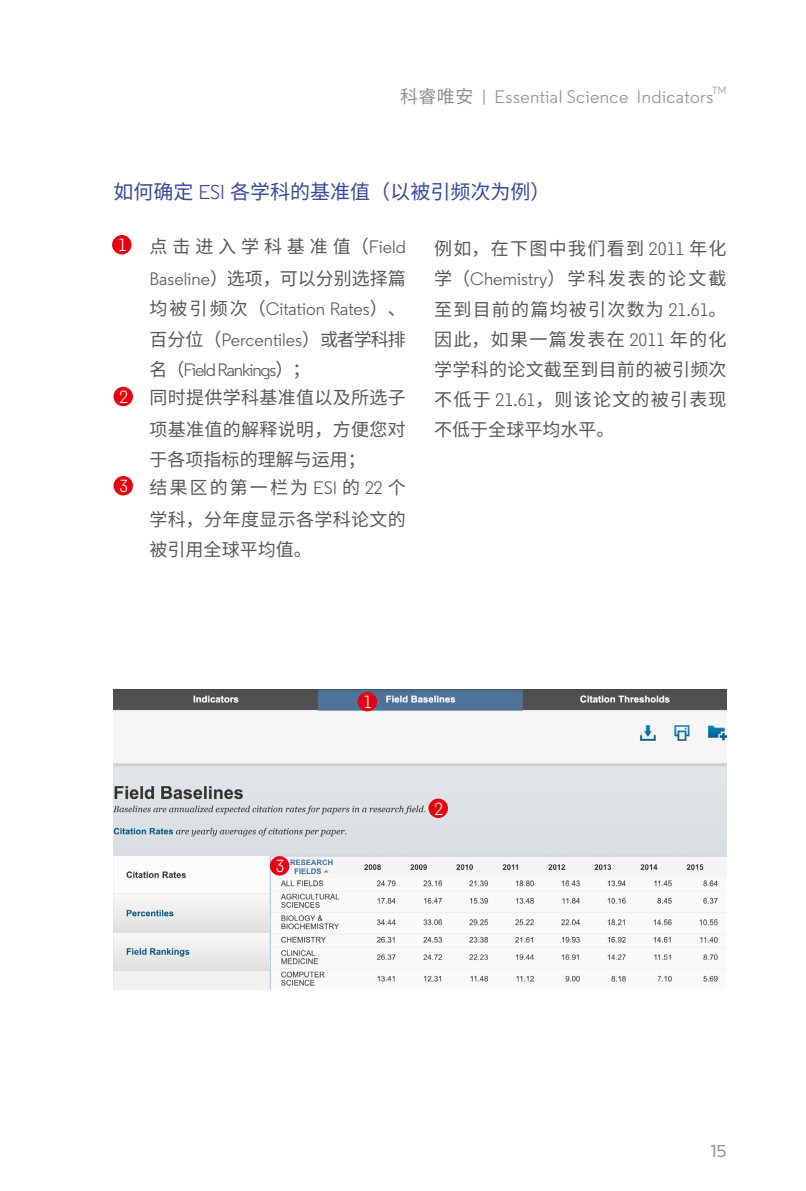
<style>
.page{position:relative;width:806px;height:1191px;background:#fff}
.page>*{position:absolute;margin:0;border:0;box-sizing:border-box;transform-origin:0 0}
.t1{font:20px "Source Han Sans CN";color:#37489c}
.t2{font:18px/30px "Source Han Sans CN";letter-spacing:.015em;color:#595757;text-align:right}
.t3{font:18px/30px "Regular Clarivate";color:#595757;text-align:justify}
.t4{font:18px/32px "Source Han Sans CN";letter-spacing:.27em;color:#595757;text-align:right}
.t5{font:18px "Regular Clarivate";letter-spacing:.025em;color:#909090}
.t6{font:18px "Knowledge";color:#909090}
.t7{font:17.4px "Regular Clarivate";color:#fff}
.t8{font:10.4px "Regular Clarivate";color:#909090}
.s1{font-family:"Source Han Sans CN"}
.s2{font-family:"Regular Clarivate"}
.s3{font-family:"Regular Clarivate";font-size:22px}
</style>
<div class="page">
<img style="left:113px;top:689px;width:613px;height:300px">
<div style="left:428px;top:798px;width:19px;height:20px;background:#e60012;border-radius:50%"></div>
<div style="left:113px;top:387px;width:20px;height:19px;background:#e60012;border-radius:50%"></div>
<div style="left:270px;top:856px;width:19px;height:19px;background:#e60012;border-radius:50%"></div>
<div style="left:113px;top:476px;width:20px;height:19px;background:#e60012;border-radius:50%"></div>
<div style="left:357px;top:692px;width:20px;height:19px;background:#e60012;border-radius:50%"></div>
<div style="left:112px;top:235px;width:19px;height:19px;background:#e60012;border-radius:50%"></div>
<p class="t5" style="left:400px;top:86px;width:314px"><span class="s1">科睿唯安</span> | Essential Science Indicators</p>
<p class="t8" style="left:711px;top:84px;width:16px">TM</p>
<p class="t1" style="left:113px;top:181px;width:438px">如何确定 <span class="s2">ESI</span> 各学科的基准值（以被引频次为例）</p>
<p class="t4" style="left:113px;top:231px;width:293px"><span class="s3">•</span> 点击进入学科基准值（<span class="s2">Field<br>Baseline</span>）选项，可以分别选择篇</p>
<p class="t3" style="left:149px;top:294px;width:257px"><span class="s1">均被引频次（</span>Citation Rates<span class="s1">）、百分位（</span>Percentiles<span class="s1">）或者学科排名（</span>Field Rankings<span class="s1">）；</span></p>
<p class="t2" style="left:113px;top:381px;width:293px;line-height:32px"><span class="s3">•</span> 同时提供学科基准值以及所选子项基准值的解释说明，方便您对</p>
<p class="t2" style="left:149px;top:444px;width:217px">于各项指标的理解与运用；</p>
<p class="t2" style="left:113px;top:471px;width:293px;line-height:32px"><span class="s3">•</span> 结果区的第一栏为 <span class="s2">ESI</span> 的 <span class="s2">22</span> 个学科，分年度显示各学科论文的</p>
<p class="t2" style="left:149px;top:534px;width:164px">被引用全球平均值。</p>
<p class="t7" style="left:118px;top:234px;width:10px">1</p>
<p class="t7" style="left:119px;top:386px;width:10px">2</p>
<p class="t7" style="left:119px;top:475px;width:10px">3</p>
<p class="t2" style="left:434px;top:234px;width:294px;text-align:justify">例如，在下图中我们看到 <span class="s2">2011</span> 年化学（<span class="s2">Chemistry</span>）学科发表的论文截至到目前的篇均被引次数为 <span class="s2">21.61</span>。因此，如果一篇发表在 <span class="s2">2011</span> 年的化学学科的论文截至到目前的被引频次不低于 <span class="s2">21.61</span>，则该论文的被引表现不低于全球平均水平。</p>
<p class="t7" style="left:276px;top:855px;width:10px">3</p>
<p class="t7" style="left:363px;top:691px;width:10px">1</p>
<p class="t7" style="left:434px;top:798px;width:10px">2</p>
<p class="t6" style="left:710px;top:1139px;width:18px">15</p>
</div>
